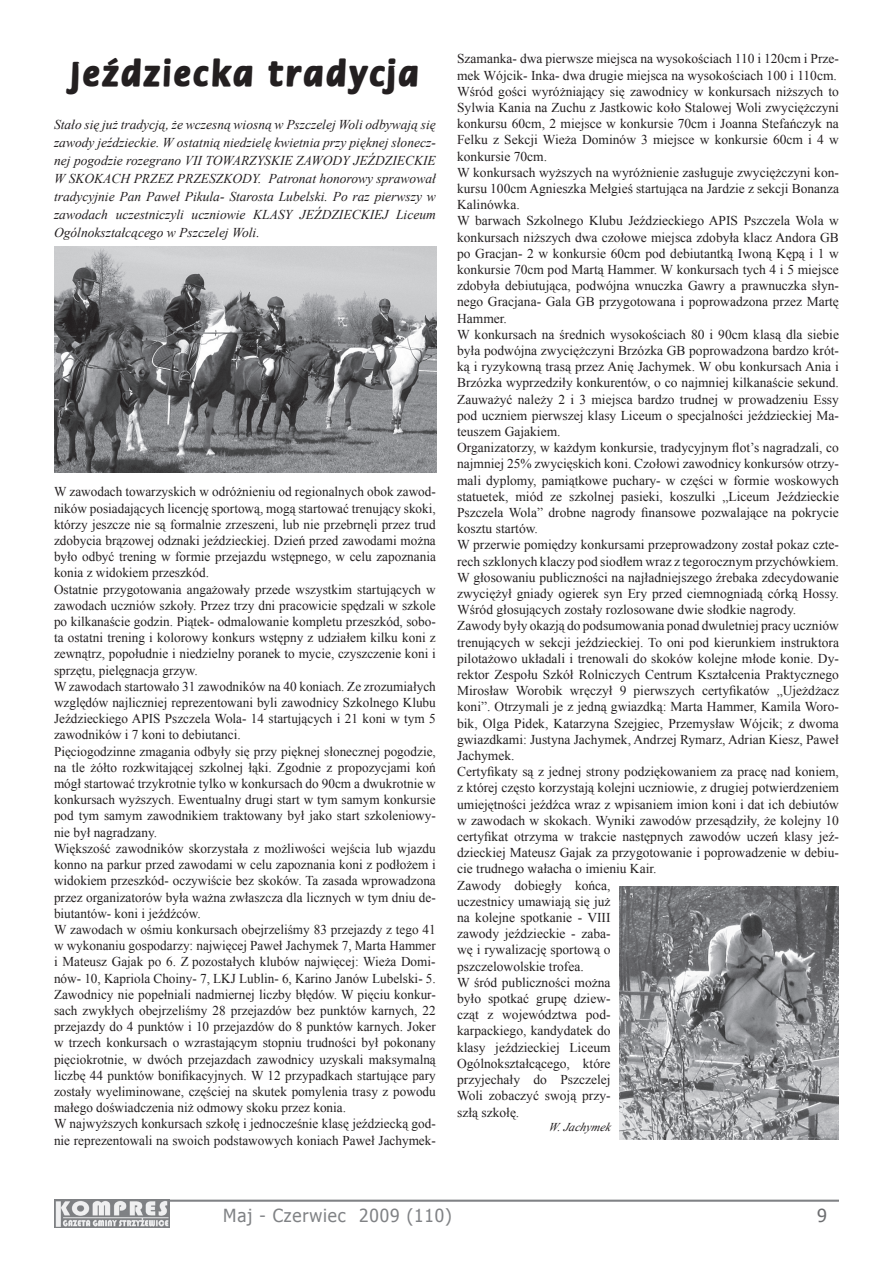
<style>
.page{position:relative;width:893px;height:1263px;background:#fff}
.page>*{position:absolute;margin:0;border:0;box-sizing:border-box;transform-origin:0 0}
.t1{font:700 36px "Wof Faun";letter-spacing:.055em;color:#231f20}
.t2{font:18px "Tahoma";letter-spacing:.05em;color:#808285;scale:.96 1}
.t3{font:18px "Tahoma";color:#6c6d70}
.t4{font:13.5px/16.2px "Times New Roman";color:#231f20}
.t5{font:italic 13.5px/18px "Times New Roman";color:#231f20;text-align:justify}
.t6{font:italic 12px "Times New Roman";color:#231f20}
</style>
<div class="page">
<hr style="left:54px;top:1199px;width:785px;height:3px;background:#808285">
<img style="left:54px;top:1201px;width:115px;height:27px">
<svg style="left:221px;top:1199px;width:233px;height:3px"></svg>
<img style="left:619px;top:886px;width:220px;height:254px">
<img style="left:54px;top:247px;width:383px;height:226px">
<h1 class="t1" style="left:71px;top:54px;width:350px">Jeździecka tradycja</h1>
<p class="t5" style="left:54px;top:115px;width:383px">Stało się już tradycją, że wczesną wiosną w Pszczelej Woli odbywają się zawody jeździeckie. W ostatnią niedzielę kwietnia przy pięknej słonecz&shy;nej pogodzie rozegrano VII TOWARZYSKIE ZAWODY JEŹDZIECKIE W SKOKACH PRZEZ PRZESZKODY. Patronat honorowy sprawował tradycyjnie Pan Paweł Pikula- Starosta Lubelski. Po raz pierwszy w zawodach uczestniczyli uczniowie KLASY JEŹDZIECKIEJ Liceum Ogólnokształcącego w Pszczelej Woli.</p>
<p class="t4" style="left:54px;top:484px;width:383px">W zawodach towarzyskich w odróżnieniu od regionalnych obok zawod&shy;ników posiadających licencję sportową, mogą startować trenujący skoki, którzy jeszcze nie są formalnie zrzeszeni, lub nie przebrnęli przez trud zdobycia brązowej odznaki jeździeckiej. Dzień przed zawodami można było odbyć trening w formie przejazdu wstępnego, w celu zapoznania konia z widokiem przeszkód.<br>Ostatnie przygotowania angażowały przede wszystkim startujących w zawodach uczniów szkoły. Przez trzy dni pracowicie spędzali w szkole po kilkanaście godzin. Piątek- odmalowanie kompletu przeszkód, sobo&shy;ta ostatni trening i kolorowy konkurs wstępny z udziałem kilku koni z zewnątrz, popołudnie i niedzielny poranek to mycie, czyszczenie koni i sprzętu, pielęgnacja grzyw.<br>W zawodach startowało 31 zawodników na 40 koniach. Ze zrozumiałych względów najliczniej reprezentowani byli zawodnicy Szkolnego Klubu Jeździeckiego APIS Pszczela Wola- 14 startujących i 21 koni w tym 5 zawodników i 7 koni to debiutanci.<br>Pięciogodzinne zmagania odbyły się przy pięknej słonecznej pogodzie, na tle żółto rozkwitającej szkolnej łąki. Zgodnie z propozycjami koń mógł startować trzykrotnie tylko w konkursach do 90cm a dwukrotnie w konkursach wyższych. Ewentualny drugi start w tym samym konkursie pod tym samym zawodnikiem traktowany był jako start szkoleniowy&shy;nie był nagradzany.<br>Większość zawodników skorzystała z możliwości wejścia lub wjazdu konno na parkur przed zawodami w celu zapoznania koni z podłożem i widokiem przeszkód- oczywiście bez skoków. Ta zasada wprowadzona przez organizatorów była ważna zwłaszcza dla licznych w tym dniu de&shy;biutantów- koni i jeźdźców.<br>W zawodach w ośmiu konkursach obejrzeliśmy 83 przejazdy z tego 41 w wykonaniu gospodarzy: najwięcej Paweł Jachymek 7, Marta Hammer i Mateusz Gajak po 6. Z pozostałych klubów najwięcej: Wieża Domi&shy;nów- 10, Kapriola Choiny- 7, LKJ Lublin- 6, Karino Janów Lubelski- 5.<br>Zawodnicy nie popełniali nadmiernej liczby błędów. W pięciu konkur&shy;sach zwykłych obejrzeliśmy 28 przejazdów bez punktów karnych, 22 przejazdy do 4 punktów i 10 przejazdów do 8 punktów karnych. Joker w trzech konkursach o wzrastającym stopniu trudności był pokonany pięciokrotnie, w dwóch przejazdach zawodnicy uzyskali maksymalną liczbę 44 punktów bonifikacyjnych. W 12 przypadkach startujące pary zostały wyeliminowane, częściej na skutek pomylenia trasy z powodu małego doświadczenia niż odmowy skoku przez konia.<br>W najwyższych konkursach szkołę i jednocześnie klasę jeździecką god&shy;nie reprezentowali na swoich podstawowych koniach Paweł Jachymek-</p>
<p class="t4" style="left:457px;top:51px;width:383px">Szamanka- dwa pierwsze miejsca na wysokościach 110 i 120cm i Prze&shy;mek Wójcik- Inka- dwa drugie miejsca na wysokościach 100 i 110cm.<br>Wśród gości wyróżniający się zawodnicy w konkursach niższych to Sylwia Kania na Zuchu z Jastkowic koło Stalowej Woli zwyciężczyni konkursu 60cm, 2 miejsce w konkursie 70cm i Joanna Stefańczyk na Felku z Sekcji Wieża Dominów 3 miejsce w konkursie 60cm i 4 w konkursie 70cm.<br>W konkursach wyższych na wyróżnienie zasługuje zwyciężczyni kon&shy;kursu 100cm Agnieszka Mełgieś startująca na Jardzie z sekcji Bonanza Kalinówka.<br>W barwach Szkolnego Klubu Jeździeckiego APIS Pszczela Wola w konkursach niższych dwa czołowe miejsca zdobyła klacz Andora GB po Gracjan- 2 w konkursie 60cm pod debiutantką Iwoną Kępą i 1 w konkursie 70cm pod Martą Hammer. W konkursach tych 4 i 5 miejsce zdobyła debiutująca, podwójna wnuczka Gawry a prawnuczka słyn&shy;nego Gracjana- Gala GB przygotowana i poprowadzona przez Martę Hammer.<br>W konkursach na średnich wysokościach 80 i 90cm klasą dla siebie była podwójna zwyciężczyni Brzózka GB poprowadzona bardzo krót&shy;ką i ryzykowną trasą przez Anię Jachymek. W obu konkursach Ania i Brzózka wyprzedziły konkurentów, o co najmniej kilkanaście sekund.<br>Zauważyć należy 2 i 3 miejsca bardzo trudnej w prowadzeniu Essy pod uczniem pierwszej klasy Liceum o specjalności jeździeckiej Ma&shy;teuszem Gajakiem.<br>Organizatorzy, w każdym konkursie, tradycyjnym flot’s nagradzali, co najmniej 25% zwycięskich koni. Czołowi zawodnicy konkursów otrzy&shy;mali dyplomy, pamiątkowe puchary- w części w formie woskowych statuetek, miód ze szkolnej pasieki, koszulki „Liceum Jeździeckie Pszczela Wola” drobne nagrody finansowe pozwalające na pokrycie kosztu startów.<br>W przerwie pomiędzy konkursami przeprowadzony został pokaz czte&shy;rech szklonych klaczy pod siodłem wraz z tegorocznym przychówkiem.<br>W głosowaniu publiczności na najładniejszego źrebaka zdecydowanie zwyciężył gniady ogierek syn Ery przed ciemnogniadą córką Hossy.<br>Wśród głosujących zostały rozlosowane dwie słodkie nagrody.<br>Zawody były okazją do podsumowania ponad dwuletniej pracy uczniów trenujących w sekcji jeździeckiej. To oni pod kierunkiem instruktora pilotażowo układali i trenowali do skoków kolejne młode konie. Dy&shy;rektor Zespołu Szkół Rolniczych Centrum Kształcenia Praktycznego Mirosław Worobik wręczył 9 pierwszych certyfikatów „Ujeżdżacz koni”. Otrzymali je z jedną gwiazdką: Marta Hammer, Kamila Woro&shy;bik, Olga Pidek, Katarzyna Szejgiec, Przemysław Wójcik; z dwoma gwiazdkami: Justyna Jachymek, Andrzej Rymarz, Adrian Kiesz, Paweł Jachymek.<br>Certyfikaty są z jednej strony podziękowaniem za pracę nad koniem, z której często korzystają kolejni uczniowie, z drugiej potwierdzeniem umiejętności jeźdźca wraz z wpisaniem imion koni i dat ich debiutów w zawodach w skokach. Wyniki zawodów przesądziły, że kolejny 10 certyfikat otrzyma w trakcie następnych zawodów uczeń klasy jeź&shy;dzieckiej Mateusz Gajak za przygotowanie i poprowadzenie w debiu&shy;cie trudnego wałacha o imieniu Kair.<br>Zawody dobiegły końca,<br>uczestnicy umawiają się już<br>na kolejne spotkanie - VIII<br>zawody jeździeckie - zaba-<br>wę i rywalizację sportową o<br>pszczelowolskie trofea.<br>W śród publiczności można<br>było spotkać grupę dziew-<br>cząt z województwa pod-<br>karpackiego, kandydatek do<br>klasy jeździeckiej Liceum<br>Ogólnokształcącego, które<br>przyjechały do Pszczelej<br>Woli zobaczyć swoją przy-<br>szłą szkołę.</p>
<p class="t6" style="left:548px;top:1118px;width:67px">W.Jachymek</p>
<h2 class="t2" style="left:223px;top:1204px;width:240px">Maj - Czerwiec 2009 (110)</h2>
<h2 class="t3" style="left:817px;top:1203px;width:11px">9</h2>
</div>
